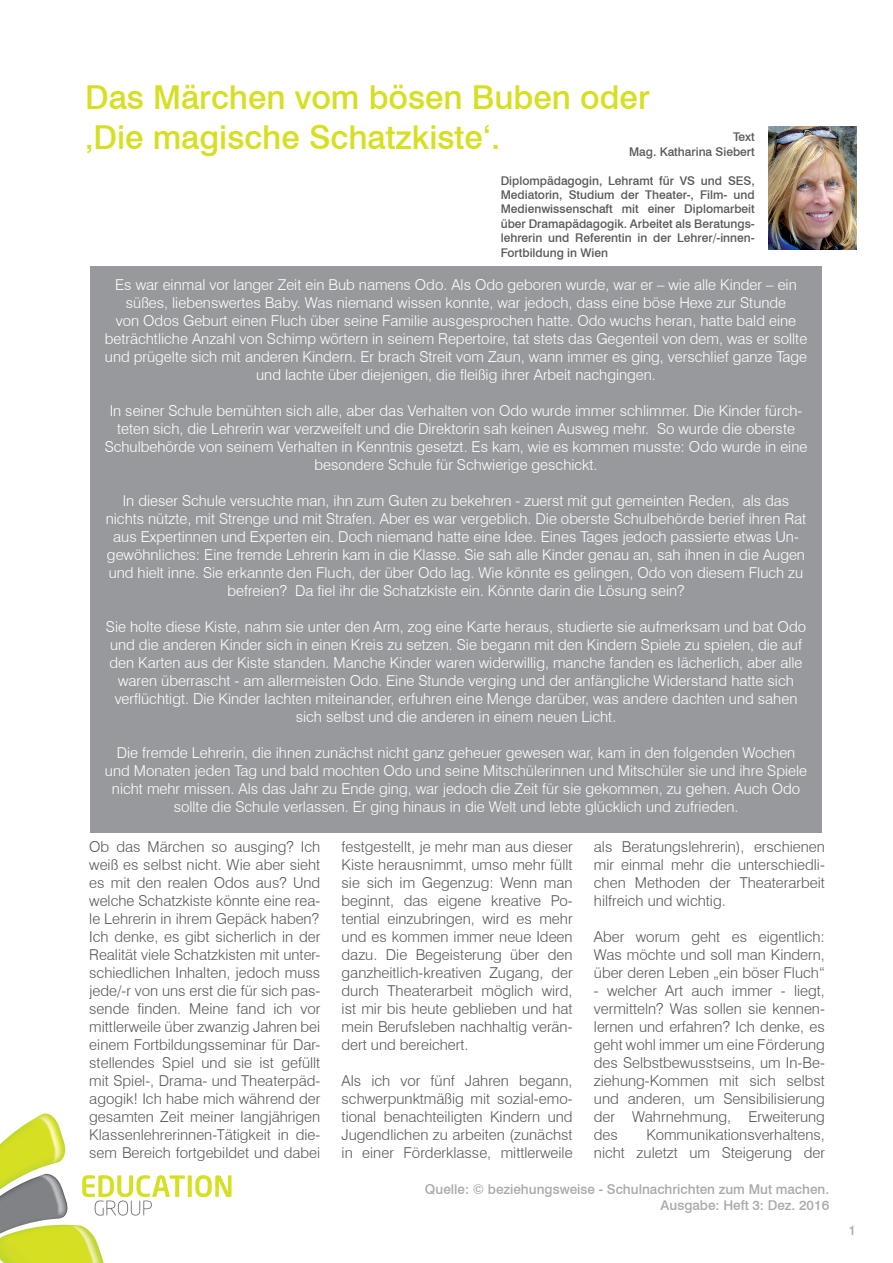
<style>
.page{position:relative;width:893px;height:1263px;background:#fff}
.page>*{position:absolute;margin:0;border:0;box-sizing:border-box;transform-origin:0 0}
.Überschrift_1{font:500 33px/39.6px "Swiss 721 BT";color:#d6df21}
.Fließtext{font:300 15px/18px "Swiss 721 BT";color:#fff;text-align:center}
.Fließtext-2{font:300 15px/18px "Swiss 721 BT";color:#57585a;text-align:justify}
.Copyright{font:500 13.5px/16.2px "Swiss 721 BT";color:#a8a9ad;text-align:right}
.Fließtext-3{font:500 12px/14.4px "Swiss 721 BT";color:#57585a;text-align:justify}
</style>
<div class="page">
<svg style="left:188px;top:1175px;width:4px;height:22px"></svg>
<svg style="left:195px;top:1175px;width:36px;height:22px"></svg>
<svg style="left:0;top:1113px;width:185px;height:150px"></svg>
<img style="left:768px;top:126px;width:88px;height:124px">
<div style="left:90px;top:266px;width:732px;height:566px;background:#97999c"></div>
<p class="Überschrift_1" style="left:85px;top:77px;width:566px">Das Märchen vom bösen Buben oder ‚Die magische Schatzkiste‘.</p>
<p class="Fließtext-3" style="left:733px;top:130px;width:23px">Text</p>
<p class="Fließtext-3" style="left:629px;top:144px;width:127px">Mag. Katharina Siebert</p>
<p class="Fließtext-3" style="left:501px;top:173px;width:256px">Diplompädagogin, Lehramt für VS und SES, Mediatorin, Studium der Theater-, Film- und Medienwissenschaft mit einer Diplomarbeit über Dramapädagogik. Arbeitet als Beratungs-</p>
<p class="Fließtext-3" style="left:501px;top:231px;width:256px">lehrerin und Referentin in der Lehrer/-innen-<br>Fortbildung in Wien</p>
<p class="Fließtext" style="left:105px;top:275px;width:704px">Es war einmal vor langer Zeit ein Bub namens Odo. Als Odo geboren wurde, war er – wie alle Kinder – ein süßes, liebenswertes Baby. Was niemand wissen konnte, war jedoch, dass eine böse Hexe zur Stunde<br>von Odos Geburt einen Fluch über seine Familie ausgesprochen hatte. Odo wuchs heran, hatte bald eine beträchtliche Anzahl von Schimp wörtern in seinem Repertoire, tat stets das Gegenteil von dem, was er sollte und prügelte sich mit anderen Kindern. Er brach Streit vom Zaun, wann immer es ging, verschlief ganze Tage und lachte über diejenigen, die fleißig ihrer Arbeit nachgingen.</p>
<p class="Fließtext" style="left:105px;top:401px;width:704px">In seiner Schule bemühten sich alle, aber das Verhalten von Odo wurde immer schlimmer. Die Kinder fürch&shy;teten sich, die Lehrerin war verzweifelt und die Direktorin sah keinen Ausweg mehr. So wurde die oberste Schulbehörde von seinem Verhalten in Kenntnis gesetzt. Es kam, wie es kommen musste: Odo wurde in eine besondere Schule für Schwierige geschickt.</p>
<p class="Fließtext" style="left:106px;top:491px;width:702px">In dieser Schule versuchte man, ihn zum Guten zu bekehren - zuerst mit gut gemeinten Reden, als das nichts nützte, mit Strenge und mit Strafen. Aber es war vergeblich. Die oberste Schulbehörde berief ihren Rat aus Expertinnen und Experten ein. Doch niemand hatte eine Idee. Eines Tages jedoch passierte etwas Un&shy;gewöhnliches: Eine fremde Lehrerin kam in die Klasse. Sie sah alle Kinder genau an, sah ihnen in die Augen und hielt inne. Sie erkannte den Fluch, der über Odo lag. Wie könnte es gelingen, Odo von diesem Fluch zu befreien? Da fiel ihr die Schatzkiste ein. Könnte darin die Lösung sein?</p>
<p class="Fließtext" style="left:106px;top:617px;width:702px">Sie holte diese Kiste, nahm sie unter den Arm, zog eine Karte heraus, studierte sie aufmerksam und bat Odo und die anderen Kinder sich in einen Kreis zu setzen. Sie begann mit den Kindern Spiele zu spielen, die auf den Karten aus der Kiste standen. Manche Kinder waren widerwillig, manche fanden es lächerlich, aber alle waren überrascht - am allermeisten Odo. Eine Stunde verging und der anfängliche Widerstand hatte sich verflüchtigt. Die Kinder lachten miteinander, erfuhren eine Menge darüber, was andere dachten und sahen sich selbst und die anderen in einem neuen Licht.</p>
<p class="Fließtext" style="left:105px;top:743px;width:704px">Die fremde Lehrerin, die ihnen zunächst nicht ganz geheuer gewesen war, kam in den folgenden Wochen und Monaten jeden Tag und bald mochten Odo und seine Mitschülerinnen und Mitschüler sie und ihre Spiele nicht mehr missen. Als das Jahr zu Ende ging, war jedoch die Zeit für sie gekommen, zu gehen. Auch Odo sollte die Schule verlassen. Er ging hinaus in die Welt und lebte glücklich und zufrieden.</p>
<p class="Fließtext-2" style="left:89px;top:838px;width:233px">Ob das Märchen so ausging? Ich weiß es selbst nicht. Wie aber sieht es mit den realen Odos aus? Und welche Schatzkiste könnte eine rea&shy;le Lehrerin in ihrem Gepäck haben?</p>
<p class="Fließtext-2" style="left:89px;top:928px;width:233px">Ich denke, es gibt sicherlich in der Realität viele Schatzkisten mit unter&shy;schiedlichen Inhalten, jedoch muss jede/-r von uns erst die für sich pas&shy;sende finden. Meine fand ich vor mittlerweile über zwanzig Jahren bei einem Fortbildungsseminar für Dar&shy;stellendes Spiel und sie ist gefüllt mit Spiel-, Drama- und Theaterpäd&shy;agogik! Ich habe mich während der gesamten Zeit meiner langjährigen Klassenlehrerinnen-Tätigkeit in die&shy;sem Bereich fortgebildet und dabei</p>
<p class="Fließtext-2" style="left:342px;top:838px;width:233px">festgestellt, je mehr man aus dieser Kiste herausnimmt, umso mehr füllt sie sich im Gegenzug: Wenn man beginnt, das eigene kreative Po&shy;tential einzubringen, wird es mehr und es kommen immer neue Ideen dazu. Die Begeisterung über den ganzheitlich-kreativen Zugang, der durch Theaterarbeit möglich wird, ist mir bis heute geblieben und hat mein Berufsleben nachhaltig verän&shy;dert und bereichert.</p>
<p class="Fließtext-2" style="left:342px;top:1072px;width:233px">Als ich vor fünf Jahren begann, schwerpunktmäßig mit sozial-emo&shy;tional benachteiligten Kindern und Jugendlichen zu arbeiten (zunächst in einer Förderklasse, mittlerweile</p>
<p class="Fließtext-2" style="left:594px;top:838px;width:233px">als Beratungslehrerin), erschienen mir einmal mehr die unterschiedli&shy;chen Methoden der Theaterarbeit hilfreich und wichtig.</p>
<p class="Fließtext-2" style="left:594px;top:928px;width:233px">Aber worum geht es eigentlich:<br>Was möchte und soll man Kindern, über deren Leben „ein böser Fluch“</p>
<p class="Fließtext-2" style="left:594px;top:982px;width:233px">- welcher Art auch immer - liegt, vermitteln? Was sollen sie kennen&shy;lernen und erfahren? Ich denke, es geht wohl immer um eine Förderung des Selbstbewusstseins, um In-Be&shy;ziehung-Kommen mit sich selbst und anderen, um Sensibilisierung der Wahrnehmung, Erweiterung des</p>
<p class="Fließtext-2" style="left:594px;top:1126px;width:233px;text-align:right">Kommunikationsverhaltens,<br>nicht zuletzt um Steigerung der</p>
<p class="Copyright" style="left:425px;top:1181px;width:406px">Quelle: © beziehungsweise - Schulnachrichten zum Mut machen.<br>Ausgabe: Heft 3: Dez. 2016</p>
<p class="Copyright" style="left:849px;top:1222px;width:9px">1</p>
</div>
